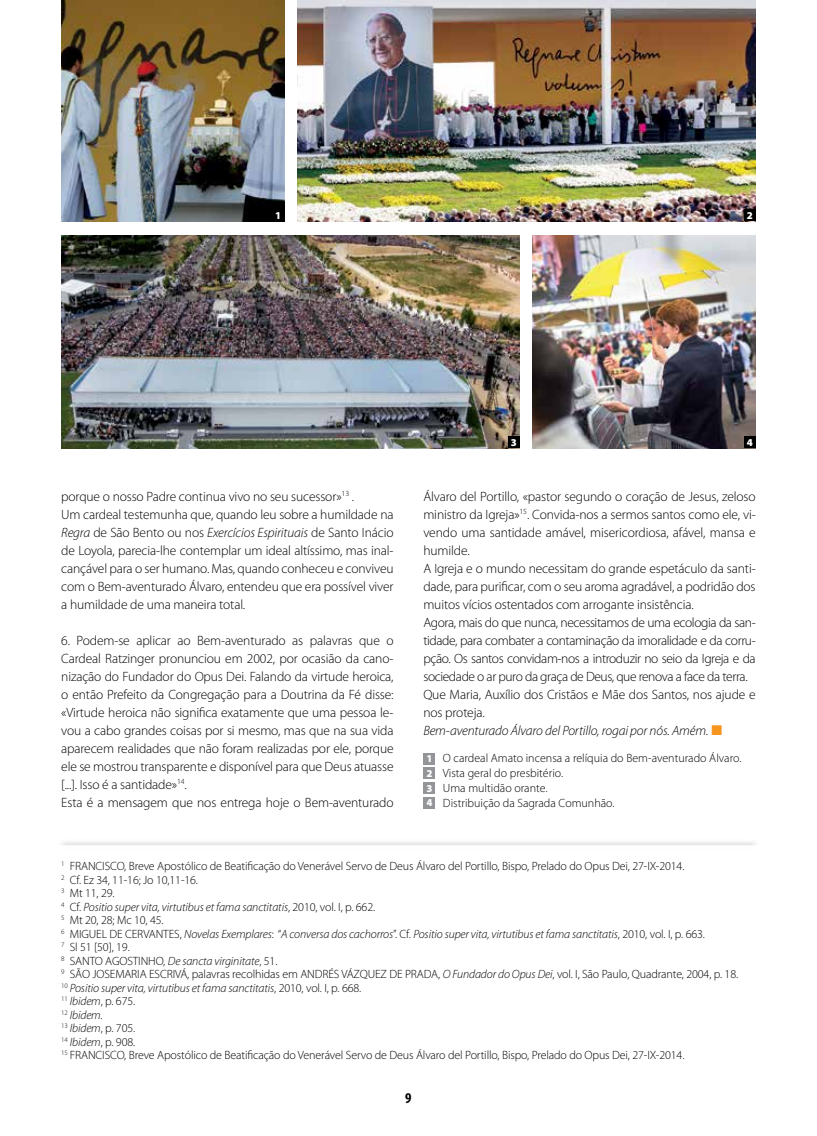
<style>
.page{position:relative;width:817px;height:1136px;background:#fff}
.page>*{position:absolute;margin:0;border:0;box-sizing:border-box;transform-origin:0 0}
.t1{font:700 condensed 15px "Myriad Pro";color:#000}
.t2{font:300 13.5px/18px "Myriad Pro";letter-spacing:-.01em;color:#000}
.t3{font:italic 300 13.5px "Myriad Pro";letter-spacing:-.01em;color:#000}
.t4{font:300 12px/13.5px "Myriad Pro";letter-spacing:-.01em;color:#000}
.t5{font:900 10.5px "Myriad Pro";color:#fff}
.s1{font-style:italic}
.s2{font-weight:900;font-size:10.5px;color:#fff}
</style>
<div class="page">
<img style="left:61px;top:0;width:223px;height:221px">
<div style="left:272px;top:209px;width:12px;height:12px;background:#000"></div>
<img style="left:532px;top:235px;width:223px;height:213px">
<div style="left:743px;top:436px;width:12px;height:12px;background:#000"></div>
<img style="left:297px;top:0;width:458px;height:221px">
<div style="left:743px;top:209px;width:12px;height:12px;background:#000"></div>
<img style="left:61px;top:235px;width:459px;height:213px">
<div style="left:508px;top:436px;width:12px;height:12px;background:#000"></div>
<div style="left:423px;top:752px;width:12px;height:12px;background:#939598"></div>
<div style="left:423px;top:767px;width:12px;height:12px;background:#939598"></div>
<div style="left:423px;top:782px;width:12px;height:12px;background:#939598"></div>
<div style="left:423px;top:796px;width:12px;height:12px;background:#939598"></div>
<p class="t5" style="left:275px;top:208px;width:8px">1</p>
<p class="t5" style="left:746px;top:208px;width:8px">2</p>
<p class="t2" style="left:61px;top:487px;width:334px">porque o nosso Padre continua vivo no seu sucessor»<sup>13</sup> .<br>Um cardeal testemunha que, quando leu sobre a humildade na <span class="s1">Regra</span> de São Bento ou nos <span class="s1">Exercícios Espirituais</span> de Santo Inácio de Loyola, parecia-lhe contemplar um ideal altíssimo, mas inal&shy;cançável para o ser humano. Mas, quando conheceu e conviveu com o Bem-aventurado Álvaro, entendeu que era possível viver a humildade de uma maneira total.</p>
<p class="t2" style="left:61px;top:631px;width:334px">6. Podem-se aplicar ao Bem-aventurado as palavras que o Cardeal Ratzinger pronunciou em 2002, por ocasião da cano&shy;nização do Fundador do Opus Dei. Falando da virtude heroica, o então Prefeito da Congregação para a Doutrina da Fé disse: «Virtude heroica não significa exatamente que uma pessoa le&shy;vou a cabo grandes coisas por si mesmo, mas que na sua vida aparecem realidades que não foram realizadas por ele, porque ele se mostrou transparente e disponível para que Deus atuasse [...]. Isso é a santidade»<sup>14</sup>.<br>Esta é a mensagem que nos entrega hoje o Bem-aventurado</p>
<p class="t5" style="left:511px;top:435px;width:8px">3</p>
<p class="t5" style="left:746px;top:435px;width:8px">4</p>
<p class="t2" style="left:423px;top:487px;width:334px">Álvaro del Portillo, «pastor segundo o coração de Jesus, zeloso ministro da Igreja»<sup>15</sup>. Convida-nos a sermos santos como ele, vi&shy;vendo uma santidade amável, misericordiosa, afável, mansa e humilde.<br>A Igreja e o mundo necessitam do grande espetáculo da santi&shy;dade, para purificar, com o seu aroma agradável, a podridão dos muitos vícios ostentados com arrogante insistência.<br>Agora, mais do que nunca, necessitamos de uma ecologia da san&shy;tidade, para combater a contaminação da imoralidade e da corru&shy;pção. Os santos convidam-nos a introduzir no seio da Igreja e da sociedade o ar puro da graça de Deus, que renova a face da terra.<br>Que Maria, Auxílio dos Cristãos e Mãe dos Santos, nos ajude e nos proteja.</p>
<p class="t3" style="left:423px;top:722px;width:286px">Bem-aventurado Álvaro del Portillo, rogai por nós. Amém.</p>
<p class="t4" style="left:426px;top:750px;width:316px;line-height:14.7px"><span class="s2">1</span> O cardeal Amato incensa a relíquia do Bem-aventurado Álvaro.<br><span class="s2">2</span> Vista geral do presbitério.<br><span class="s2">3</span> Uma multidão orante.<br><span class="s2">4</span> Distribuição da Sagrada Comunhão.</p>
<p class="t4" style="left:61px;top:859px;width:678px"><sup>1</sup> FRANCISCO, Breve Apostólico de Beatificação do Venerável Servo de Deus Álvaro del Portillo, Bispo, Prelado do Opus Dei, 27-IX-2014.<br><sup>2</sup> Cf. Ez 34, 11-16; Jo 10,11-16.<br><sup>3</sup> Mt 11, 29.<br><sup>4</sup> Cf. <span class="s1">Positio super vita, virtutibus et fama sanctitatis</span>, 2010, vol. I, p. 662.<br><sup>5</sup> Mt 20, 28; Mc 10, 45.<br><sup>6</sup> MIGUEL DE CERVANTES, <span class="s1">Novelas Exemplares</span>: “<span class="s1">A conversa dos cachorros</span>”. Cf. <span class="s1">Positio super vita, virtutibus et fama sanctitatis</span>, 2010, vol. I, p. 663.<br><sup>7</sup> Sl 51 [50], 19.<br><sup>8</sup> SANTO AGOSTINHO, <span class="s1">De sancta virginitate</span>, 51.<br><sup>9</sup> SÃO JOSEMARIA ESCRIVÁ, palavras recolhidas em ANDRÉS VÁZQUEZ DE PRADA, <span class="s1">O Fundador do Opus Dei</span>, vol. I, São Paulo, Quadrante, 2004, p. 18.<br><sup>10</sup> <span class="s1">Positio super vita, virtutibus et fama sanctitatis</span>, 2010, vol. I, p. 668.<br><sup>11</sup> <span class="s1">Ibidem</span>, p. 675.<br><sup>12</sup> <span class="s1">Ibidem.<br></span><sup>13</sup> <span class="s1">Ibidem</span>, p. 705.<br><sup>14</sup> <span class="s1">Ibidem</span>, p. 908.<br><sup>15</sup> FRANCISCO, Breve Apostólico de Beatificação do Venerável Servo de Deus Álvaro del Portillo, Bispo, Prelado do Opus Dei, 27-IX-2014.</p>
<p class="t1" style="left:405px;top:1088px;width:8px">9</p>
</div>
